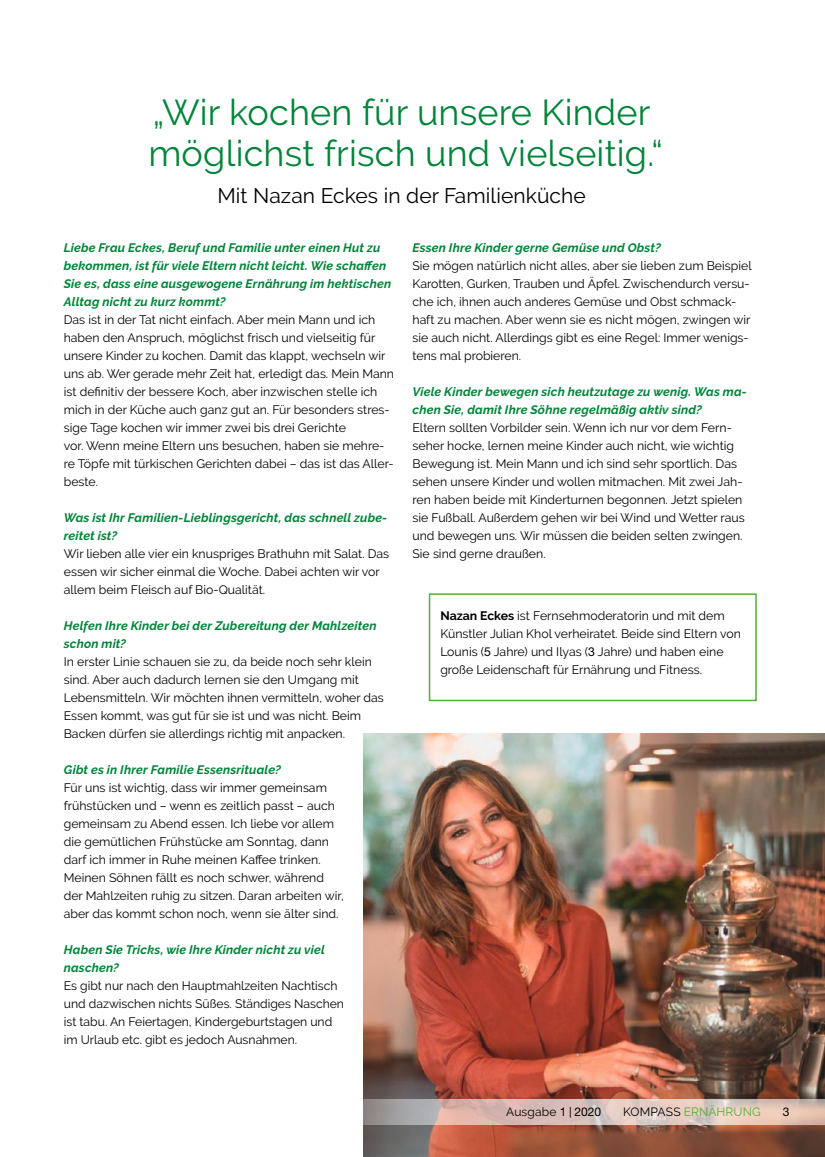
<style>
.page{position:relative;width:825px;height:1157px;background:#fff}
.page>*{position:absolute;margin:0;border:0;box-sizing:border-box;transform-origin:0 0}
.t1{font:36px/40.5px "Raleway";letter-spacing:.005em;color:#008439}
.t2{font:21px "Raleway";letter-spacing:.005em;color:#000}
.t3{font:12.3px/18px "Raleway";color:#000}
.t4{font:italic 700 12.3px/18px "Raleway";letter-spacing:.015em;color:#008439}
.t5{font:12px "Raleway";letter-spacing:.015em;color:#53af35}
.t6{font:12px "Raleway";letter-spacing:.015em;color:#000}
.t7{font:12px "Helvetica Neue LT Std";color:#000}
.s1{font-weight:700}
.s2{font-family:"Helvetica Neue LT Std"}
.s3{font-family:"Bundes Sans"}
.s4{color:#000}
</style>
<div class="page">
<img style="left:363px;top:734px;width:462px;height:423px">
<svg style="left:363px;top:1099px;width:462px;height:26px;background:#d3bcb5"></svg>
<div style="left:429px;top:593px;width:328px;height:108px;background:#fff;border:2px solid #53af35"></div>
<h1 class="t1" style="left:148px;top:92px;width:516px">„Wir kochen für unsere Kinder möglichst frisch und vielseitig.“</h1>
<h2 class="t2" style="left:217px;top:184px;width:370px">Mit Nazan Eckes in der Familienküche</h2>
<p class="t4" style="left:64px;top:239px;width:329px">Liebe Frau Eckes, Beruf und Familie unter einen Hut zu bekommen, ist für viele Eltern nicht leicht. Wie schaffen Sie es, dass eine ausgewogene Ernährung im hektischen Alltag nicht zu kurz kommt?</p>
<p class="t3" style="left:64px;top:311px;width:332px">Das ist in der Tat nicht einfach. Aber mein Mann und ich haben den Anspruch, möglichst frisch und vielseitig für unsere Kinder zu kochen. Damit das klappt, wechseln wir uns ab. Wer gerade mehr Zeit hat, erledigt das. Mein Mann ist definitiv der bessere Koch, aber inzwischen stelle ich mich in der Küche auch ganz gut an. Für besonders stres&shy;sige Tage kochen wir immer zwei bis drei Gerichte<br>vor. Wenn meine Eltern uns besuchen, haben sie mehre&shy;re Töpfe mit türkischen Gerichten dabei – das ist das Aller&shy;beste.</p>
<p class="t4" style="left:64px;top:509px;width:325px">Was ist Ihr Familien-Lieblingsgericht, das schnell zube&shy;reitet ist?</p>
<p class="t3" style="left:64px;top:545px;width:327px">Wir lieben alle vier ein knuspriges Brathuhn mit Salat. Das essen wir sicher einmal die Woche. Dabei achten wir vor allem beim Fleisch auf Bio-Qualität.</p>
<p class="t4" style="left:64px;top:617px;width:314px">Helfen Ihre Kinder bei der Zubereitung der Mahlzeiten schon mit?</p>
<p class="t3" style="left:64px;top:653px;width:322px">In erster Linie schauen sie zu, da beide noch sehr klein sind. Aber auch dadurch lernen sie den Umgang mit Lebensmitteln. Wir möchten ihnen vermitteln, woher das Essen kommt, was gut für sie ist und was nicht. Beim Backen dürfen sie allerdings richtig mit anpacken.</p>
<p class="t4" style="left:64px;top:761px;width:219px">Gibt es in Ihrer Familie Essensrituale?</p>
<p class="t3" style="left:64px;top:779px;width:282px">Für uns ist wichtig, dass wir immer gemeinsam frühstücken und – wenn es zeitlich passt – auch gemeinsam zu Abend essen. Ich liebe vor allem die gemütlichen Frühstücke am Sonntag, dann darf ich immer in Ruhe meinen Kaffee trinken.<br>Meinen Söhnen fällt es noch schwer, während der Mahlzeiten ruhig zu sitzen. Daran arbeiten wir, aber das kommt schon noch, wenn sie älter sind.</p>
<p class="t4" style="left:64px;top:941px;width:262px">Haben Sie Tricks, wie Ihre Kinder nicht zu viel naschen?</p>
<p class="t3" style="left:64px;top:977px;width:282px">Es gibt nur nach den Hauptmahlzeiten Nachtisch und dazwischen nichts Süßes. Ständiges Naschen ist tabu. An Feiertagen, Kindergeburtstagen und im Urlaub etc. gibt es jedoch Ausnahmen.</p>
<p class="t4" style="left:412px;top:239px;width:250px">Essen Ihre Kinder gerne Gemüse und Obst?</p>
<p class="t3" style="left:412px;top:257px;width:341px">Sie mögen natürlich nicht alles, aber sie lieben zum Beispiel Karotten, Gurken, Trauben und Äpfel. Zwischendurch versu&shy;che ich, ihnen auch anderes Gemüse und Obst schmack&shy;haft zu machen. Aber wenn sie es nicht mögen, zwingen wir sie auch nicht. Allerdings gibt es eine Regel: Immer wenigs&shy;tens mal probieren.</p>
<p class="t4" style="left:412px;top:383px;width:336px">Viele Kinder bewegen sich heutzutage zu wenig. Was ma&shy;chen Sie, damit Ihre Söhne regelmäßig aktiv sind?</p>
<p class="t3" style="left:412px;top:419px;width:334px">Eltern sollten Vorbilder sein. Wenn ich nur vor dem Fern&shy;seher hocke, lernen meine Kinder auch nicht, wie wichtig Bewegung ist. Mein Mann und ich sind sehr sportlich. Das sehen unsere Kinder und wollen mitmachen. Mit zwei Jah&shy;ren haben beide mit Kinderturnen begonnen. Jetzt spielen sie Fußball. Außerdem gehen wir bei Wind und Wetter raus und bewegen uns. Wir müssen die beiden selten zwingen.<br>Sie sind gerne draußen.</p>
<p class="t3" style="left:440px;top:607px;width:302px"><span class="s1">Nazan Eckes</span> ist Fernsehmoderatorin und mit dem Künstler Julian Khol verheiratet. Beide sind Eltern von Lounis (<span class="s2">5</span> Jahre) und Ilyas (<span class="s2">3</span> Jahre) und haben eine große Leidenschaft für Ernährung und Fitness.</p>
<p class="t6" style="left:506px;top:1105px;width:96px">Ausgabe <span class="s2">1</span> <span class="s3">|</span> <span class="s2">2020</span></p>
<p class="t5" style="left:623px;top:1105px;width:139px"><span class="s4">KOMPASS</span> ERNÄHRUNG</p>
<p class="t7" style="left:783px;top:1105px;width:8px">3</p>
</div>
